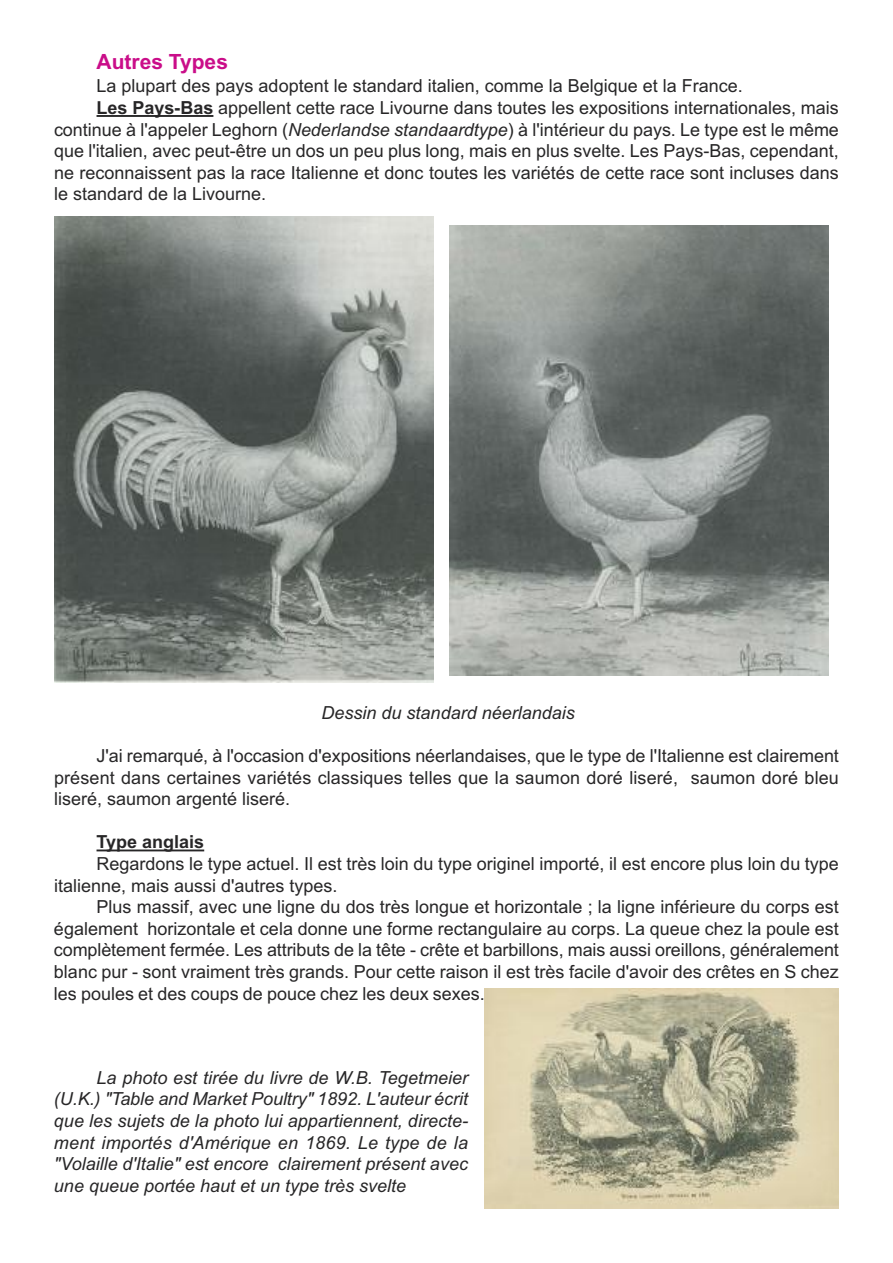
<style>
.page{position:relative;width:893px;height:1263px;background:#fff}
.page>*{position:absolute;margin:0;border:0;box-sizing:border-box;transform-origin:0 0}
.t1{font:700 21px "Arial";color:#ca0d89}
.t2{font:18px/21.6px "Arial";color:#272627;text-align:justify}
.t3{font:italic 18px/21.6px "Arial";color:#272627;text-align:justify}
.t4{font:700 18px "Arial";color:#272627}
.s1{font-weight:700}
.s2{font-style:italic}
</style>
<div class="page">
<hr style="left:97px;top:115px;width:116px;height:2px;background:#272627">
<hr style="left:97px;top:849px;width:107px;height:2px;background:#272627">
<img style="left:54px;top:217px;width:380px;height:465px">
<img style="left:449px;top:225px;width:380px;height:450px">
<img style="left:485px;top:989px;width:354px;height:220px">
<p class="t1" style="left:97px;top:50px;width:133px">Autres Types</p>
<p class="t2" style="left:97px;top:75px;width:648px">La plupart des pays adoptent le standard italien, comme la Belgique et la France.</p>
<p class="t2" style="left:97px;top:97px;width:744px"><span class="s1">Les Pays-Bas</span> appellent cette race Livourne dans toutes les expositions internationales, mais</p>
<p class="t2" style="left:54px;top:118px;width:786px">continue à l'appeler Leghorn (<span class="s2">Nederlandse standaardtype</span>) à l'intérieur du pays. Le type est le même</p>
<p class="t2" style="left:54px;top:140px;width:786px">que l'italien, avec peut-être un dos un peu plus long, mais en plus svelte. Les Pays-Bas, cependant,</p>
<p class="t2" style="left:54px;top:162px;width:786px">ne reconnaissent pas la race Italienne et donc toutes les variétés de cette race sont incluses dans</p>
<p class="t2" style="left:54px;top:183px;width:214px">le standard de la Livourne.</p>
<p class="t3" style="left:322px;top:702px;width:255px">Dessin du standard néerlandais</p>
<p class="t2" style="left:54px;top:745px;width:786px;text-indent:43px">J'ai remarqué, à l'occasion d'expositions néerlandaises, que le type de l'Italienne est clairement présent dans certaines variétés classiques telles que la saumon doré liseré, saumon doré bleu liseré, saumon argenté liseré.</p>
<p class="t4" style="left:97px;top:832px;width:109px">Type anglais</p>
<p class="t2" style="left:54px;top:853px;width:786px;text-indent:43px">Regardons le type actuel. Il est très loin du type originel importé, il est encore plus loin du type italienne, mais aussi d'autres types.</p>
<p class="t2" style="left:54px;top:896px;width:786px;text-indent:43px">Plus massif, avec une ligne du dos très longue et horizontale ; la ligne inférieure du corps est également horizontale et cela donne une forme rectangulaire au corps. La queue chez la poule est complètement fermée. Les attributs de la tête - crête et barbillons, mais aussi oreillons, généralement blanc pur - sont vraiment très grands. Pour cette raison il est très facile d'avoir des crêtes en S chez les poules et des coups de pouce chez les deux sexes.</p>
<p class="t3" style="left:54px;top:1067px;width:416px;text-indent:43px">La photo est tirée du livre de W.B. Tegetmeier (U.K.) "Table and Market Poultry" 1892. L'auteur écrit que les sujets de la photo lui appartiennent, directe&shy;ment importés d'Amérique en 1869. Le type de la "Volaille d'Italie" est encore clairement présent avec une queue portée haut et un type très svelte</p>
</div>
